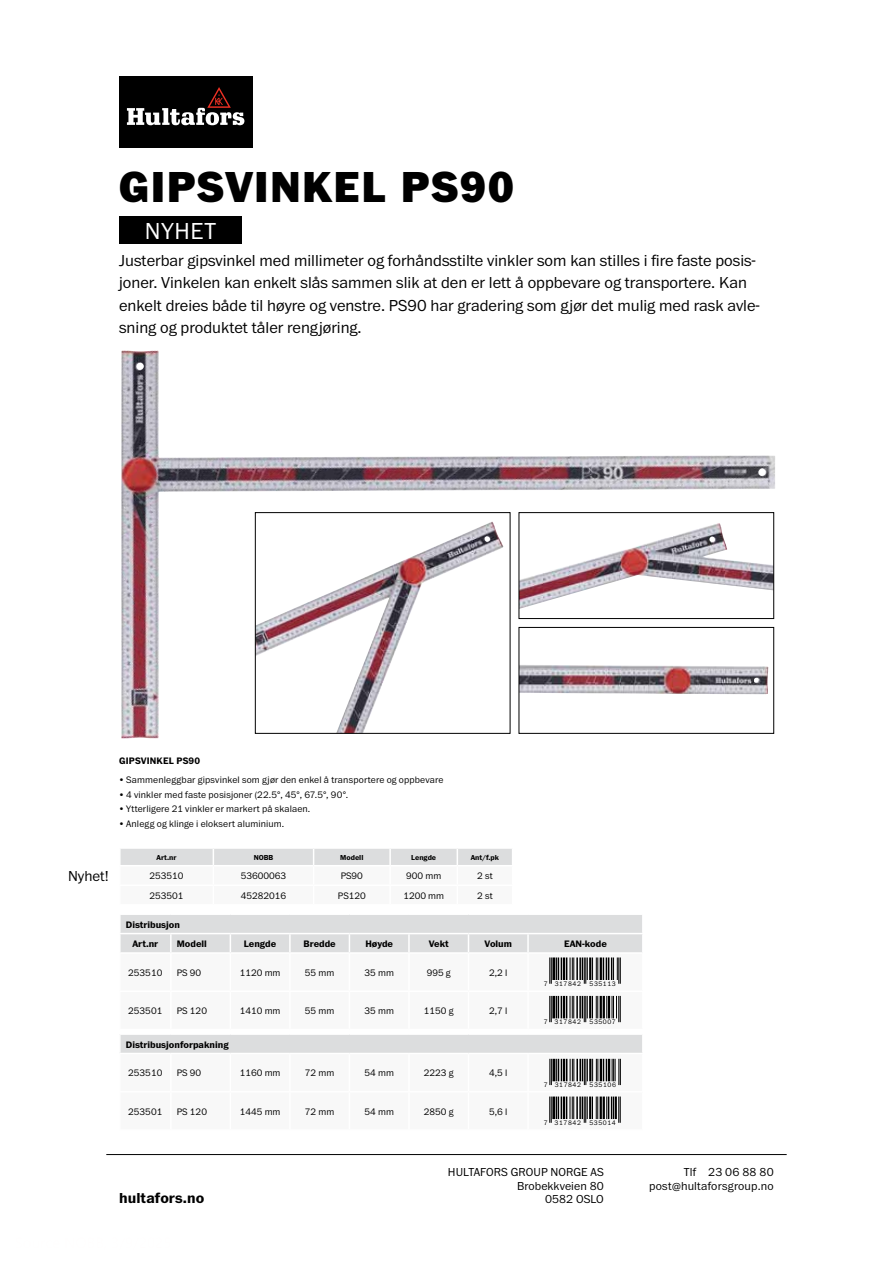
<style>
.page{position:relative;width:893px;height:1263px;background:#fff}
.page>*{position:absolute;margin:0;border:0;box-sizing:border-box;transform-origin:0 0}
.t1{font:900 45px "Franklin ITC Pro";letter-spacing:.03em;color:#000}
.t2{font:300 24px "Franklin ITC Pro";letter-spacing:.035em;color:#fff}
.t3{font:300 16.5px/22.5px "Franklin ITC Pro";color:#000}
.t4{font:700 15px "Franklin ITC Pro";letter-spacing:.005em;color:#000}
.t5{font:300 15px "Franklin ITC Pro";color:#000}
.t6{font:300 12px/13.5px "Franklin ITC Pro";letter-spacing:.005em;color:#000;text-align:right}
.t7{font:300 9.75px "Franklin ITC Pro";letter-spacing:.01em;color:#000}
.t8{font:700 9.75px/19.4px "Franklin ITC Pro";color:#000}
.t9{font:700 7.5px "Franklin ITC Pro";color:#000}
.t10{font:300 6.75px "Franklin ITC Pro";letter-spacing:.08em;color:#000}
</style>
<div class="page">
<div style="left:119px;top:77px;width:133px;height:71px;background:#000"></div>
<svg style="left:127px;top:87px;width:117px;height:38px"></svg>
<hr style="left:106px;top:1154px;width:681px;height:1px;background:#000">
<div style="left:119px;top:216px;width:123px;height:27px;background:#000"></div>
<img style="left:121px;top:350px;width:654px;height:389px">
<img style="left:257px;top:522px;width:247px;height:209px">
<div style="left:255px;top:512px;width:255px;height:221px;border:1px solid #000"></div>
<img style="left:521px;top:523px;width:251px;height:86px">
<div style="left:519px;top:512px;width:255px;height:107px;border:1px solid #000"></div>
<img style="left:521px;top:665px;width:247px;height:29px">
<div style="left:519px;top:627px;width:255px;height:106px;border:1px solid #000"></div>
<svg style="left:120px;top:848px;width:392px;height:17px;background:#dedfe0"></svg>
<svg style="left:120px;top:915px;width:522px;height:108px"></svg>
<svg style="left:120px;top:1035px;width:522px;height:88px"></svg>
<h1 class="t1" style="left:119px;top:160px;width:397px">GIPSVINKEL PS90</h1>
<h2 class="t2" style="left:145px;top:218px;width:73px">NYHET</h2>
<p class="t3" style="left:119px;top:249px;width:642px">Justerbar gipsvinkel med millimeter og forhåndsstilte vinkler som kan stilles i fire faste posis&shy;joner. Vinkelen kan enkelt slås sammen slik at den er lett å oppbevare og transportere. Kan enkelt dreies både til høyre og venstre. PS90 har gradering som gjør det mulig med rask avle&shy;sning og produktet tåler rengjøring.</p>
<h3 class="t5" style="left:68px;top:868px;width:42px">Nyhet!</h3>
<p class="t8" style="left:119px;top:752px;width:83px">GIPSVINKEL PS90</p>
<p class="t7" style="left:119px;top:775px;width:326px">• Sammenleggbar gipsvinkel som gjør den enkel å transportere og oppbevare</p>
<p class="t7" style="left:119px;top:789px;width:231px">• 4 vinkler med faste posisjoner (22.5°, 45°, 67.5°, 90°.</p>
<p class="t7" style="left:119px;top:804px;width:193px">• Ytterligere 21 vinkler er markert på skalaen.</p>
<p class="t7" style="left:119px;top:818px;width:167px">• Anlegg og klinge i eloksert aluminium.</p>
<p class="t9" style="left:157px;top:853px;width:21px">Art.nr</p>
<p class="t9" style="left:254px;top:853px;width:21px">NOBB</p>
<p class="t9" style="left:340px;top:853px;width:25px">Modell</p>
<p class="t9" style="left:411px;top:853px;width:26px">Lengde</p>
<p class="t9" style="left:471px;top:853px;width:30px">Ant/f.pk</p>
<p class="t7" style="left:150px;top:871px;width:36px">253510</p>
<p class="t7" style="left:241px;top:871px;width:47px">53600063</p>
<p class="t7" style="left:341px;top:871px;width:24px">PS90</p>
<p class="t7" style="left:406px;top:871px;width:37px">900 mm</p>
<p class="t7" style="left:477px;top:871px;width:17px">2 st</p>
<p class="t7" style="left:150px;top:890px;width:36px">253501</p>
<p class="t7" style="left:241px;top:890px;width:47px">45282016</p>
<p class="t7" style="left:338px;top:890px;width:29px">PS120</p>
<p class="t7" style="left:403px;top:890px;width:42px">1200 mm</p>
<p class="t7" style="left:477px;top:890px;width:17px">2 st</p>
<p class="t8" style="left:132px;top:915px;width:49px;text-indent:-7px">Distribusjon<br>Art.nr</p>
<p class="t8" style="left:177px;top:934px;width:32px">Modell</p>
<p class="t8" style="left:244px;top:934px;width:34px">Lengde</p>
<p class="t8" style="left:304px;top:934px;width:34px">Bredde</p>
<p class="t8" style="left:365px;top:934px;width:29px">Høyde</p>
<p class="t8" style="left:429px;top:934px;width:21px">Vekt</p>
<p class="t8" style="left:484px;top:934px;width:29px">Volum</p>
<p class="t8" style="left:564px;top:934px;width:44px">EAN-kode</p>
<p class="t7" style="left:128px;top:967px;width:36px">253510</p>
<p class="t7" style="left:177px;top:967px;width:26px">PS 90</p>
<p class="t7" style="left:240px;top:967px;width:42px">1120 mm</p>
<p class="t7" style="left:305px;top:967px;width:31px">55 mm</p>
<p class="t7" style="left:364px;top:967px;width:31px">35 mm</p>
<p class="t7" style="left:427px;top:967px;width:26px">995 g</p>
<p class="t7" style="left:489px;top:967px;width:20px">2,2 l</p>
<p class="t7" style="left:128px;top:1006px;width:36px">253501</p>
<p class="t7" style="left:177px;top:1006px;width:32px">PS 120</p>
<p class="t7" style="left:240px;top:1006px;width:42px">1410 mm</p>
<p class="t7" style="left:305px;top:1006px;width:31px">55 mm</p>
<p class="t7" style="left:364px;top:1006px;width:31px">35 mm</p>
<p class="t7" style="left:424px;top:1006px;width:31px">1150 g</p>
<p class="t7" style="left:489px;top:1006px;width:20px">2,7 l</p>
<p class="t8" style="left:126px;top:1035px;width:104px">Distribusjonforpakning</p>
<p class="t7" style="left:128px;top:1068px;width:36px">253510</p>
<p class="t7" style="left:177px;top:1068px;width:26px">PS 90</p>
<p class="t7" style="left:240px;top:1068px;width:42px">1160 mm</p>
<p class="t7" style="left:305px;top:1068px;width:31px">72 mm</p>
<p class="t7" style="left:364px;top:1068px;width:31px">54 mm</p>
<p class="t7" style="left:424px;top:1068px;width:31px">2223 g</p>
<p class="t7" style="left:489px;top:1068px;width:20px">4,5 l</p>
<p class="t7" style="left:128px;top:1106px;width:36px">253501</p>
<p class="t7" style="left:177px;top:1106px;width:32px">PS 120</p>
<p class="t7" style="left:240px;top:1106px;width:42px">1445 mm</p>
<p class="t7" style="left:305px;top:1106px;width:31px">72 mm</p>
<p class="t7" style="left:364px;top:1106px;width:31px">54 mm</p>
<p class="t7" style="left:424px;top:1106px;width:31px">2850 g</p>
<p class="t7" style="left:489px;top:1106px;width:20px">5,6 l</p>
<p class="t10" style="left:544px;top:980px;width:39px">7 317842</p>
<p class="t10" style="left:590px;top:980px;width:28px">535113</p>
<p class="t10" style="left:544px;top:1018px;width:39px">7 317842</p>
<p class="t10" style="left:589px;top:1018px;width:28px">535007</p>
<p class="t10" style="left:544px;top:1081px;width:39px">7 317842</p>
<p class="t10" style="left:590px;top:1081px;width:28px">535106</p>
<p class="t10" style="left:544px;top:1119px;width:39px">7 317842</p>
<p class="t10" style="left:589px;top:1119px;width:28px">535014</p>
<h3 class="t4" style="left:119px;top:1189px;width:87px">hultafors.no</h3>
<p class="t6" style="left:448px;top:1166px;width:157px">HULTAFORS GROUP NORGE AS<br>Brobekkveien 80<br>0582 OSLO</p>
<p class="t6" style="left:649px;top:1166px;width:126px">Tlf 23 06 88 80 post@hultaforsgroup.no</p>
</div>
